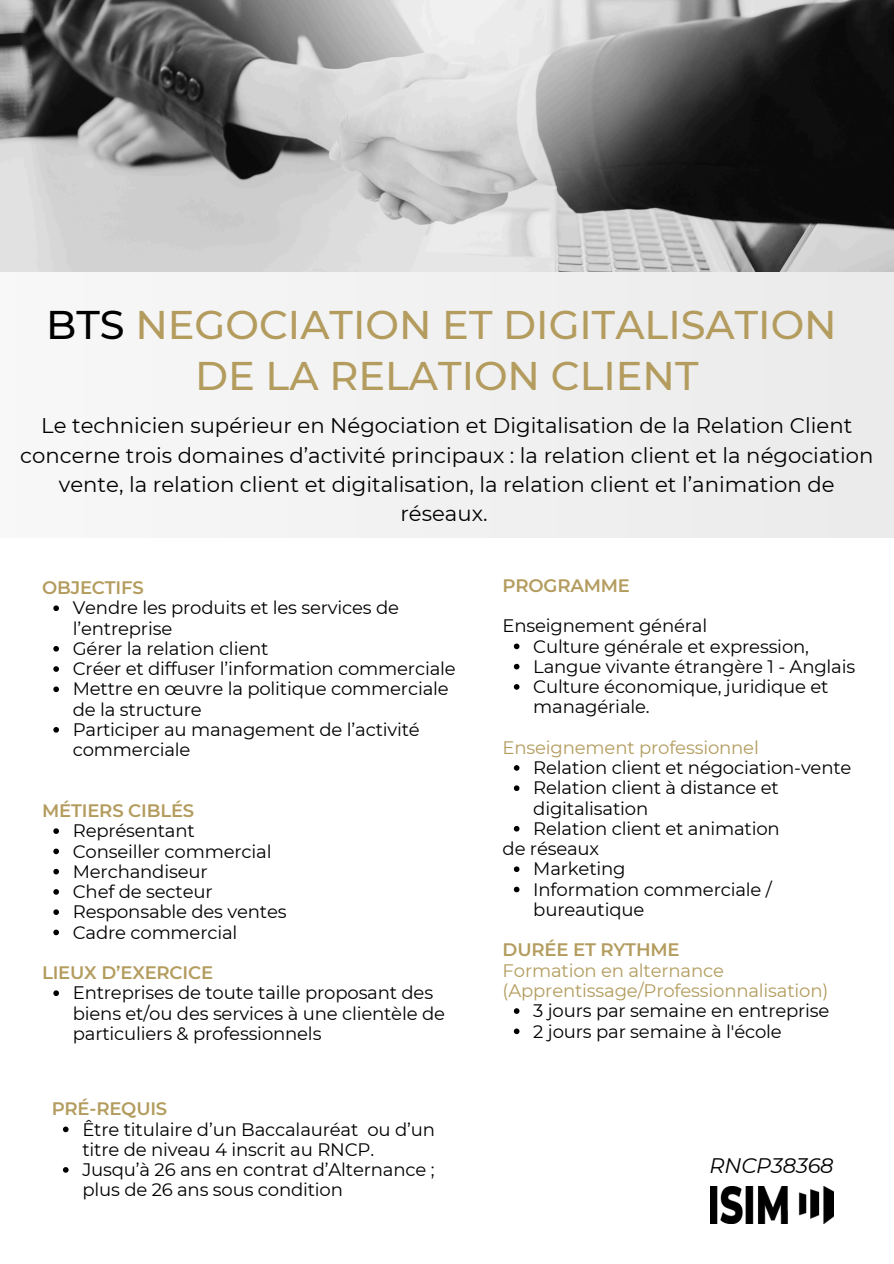
<style>
.page{position:relative;width:894px;height:1264px;background:#fff}
.page>*{position:absolute;margin:0;border:0;box-sizing:border-box;transform-origin:0 0}
.t1{font:500 39.9px/51.8px "Montserrat";color:#b39c5e;text-align:center}
.t2{font:21.15px/29.2px "Montserrat";color:#000;text-align:center}
.t3{font:italic 21px "Montserrat";letter-spacing:-.01em;color:#000}
.t4{font:18px/20.2px "Montserrat";letter-spacing:-.01em;color:#000}
.t5{font:18px "Montserrat";letter-spacing:-.01em;color:#b39c5e}
.t6{font:600 18px "Montserrat";letter-spacing:-.01em;color:#b39c5e}
.s1{color:#000}
</style>
<div class="page">
<img style="left:0;top:0;width:893px;height:272px">
<div style="left:0;top:272px;width:893px;height:265px;background:#f1f1f1"></div>
<svg style="left:53px;top:605px;width:6px;height:6px"></svg>
<svg style="left:53px;top:646px;width:6px;height:5px"></svg>
<svg style="left:53px;top:666px;width:6px;height:6px"></svg>
<svg style="left:53px;top:686px;width:6px;height:6px"></svg>
<svg style="left:53px;top:727px;width:6px;height:5px"></svg>
<svg style="left:53px;top:828px;width:6px;height:6px"></svg>
<svg style="left:53px;top:848px;width:6px;height:6px"></svg>
<svg style="left:53px;top:868px;width:6px;height:6px"></svg>
<svg style="left:53px;top:889px;width:6px;height:5px"></svg>
<svg style="left:53px;top:909px;width:6px;height:6px"></svg>
<svg style="left:53px;top:929px;width:6px;height:6px"></svg>
<svg style="left:53px;top:990px;width:6px;height:6px"></svg>
<svg style="left:513px;top:643px;width:6px;height:6px"></svg>
<svg style="left:513px;top:664px;width:6px;height:5px"></svg>
<svg style="left:513px;top:684px;width:6px;height:5px"></svg>
<svg style="left:513px;top:765px;width:6px;height:5px"></svg>
<svg style="left:513px;top:785px;width:6px;height:6px"></svg>
<svg style="left:513px;top:826px;width:6px;height:5px"></svg>
<svg style="left:513px;top:866px;width:6px;height:6px"></svg>
<svg style="left:513px;top:886px;width:6px;height:6px"></svg>
<svg style="left:513px;top:1008px;width:6px;height:5px"></svg>
<svg style="left:513px;top:1028px;width:6px;height:6px"></svg>
<svg style="left:63px;top:1126px;width:6px;height:6px"></svg>
<svg style="left:63px;top:1167px;width:6px;height:5px"></svg>
<img style="left:710px;top:1186px;width:122px;height:37px">
<h1 class="t1" style="left:46px;top:298px;width:791px"><span class="s1">BTS</span> NEGOCIATION ET DIGITALISATION<br>DE LA RELATION CLIENT</h1>
<p class="t2" style="left:20px;top:411px;width:854px">Le technicien supérieur en Négociation et Digitalisation de la Relation Client concerne trois domaines d’activité principaux : la relation client et la négociation vente, la relation client et digitalisation, la relation client et l’animation de réseaux.</p>
<h3 class="t6" style="left:42px;top:576px;width:103px">OBJECTIFS</h3>
<h4 class="t4" style="left:73px;top:598px;width:328px">Vendre les produits et les services de l’entreprise</h4>
<p class="t4" style="left:73px;top:638px;width:197px">Gérer la relation client</p>
<p class="t4" style="left:73px;top:658px;width:384px">Créer et diffuser l’information commerciale</p>
<p class="t4" style="left:73px;top:679px;width:377px">Mettre en œuvre la politique commerciale de la structure</p>
<p class="t4" style="left:73px;top:719px;width:348px">Participer au management de l’activité commerciale</p>
<p class="t6" style="left:42px;top:799px;width:154px">MÉTIERS CIBLÉS</p>
<p class="t4" style="left:73px;top:820px;width:123px">Représentant</p>
<p class="t4" style="left:73px;top:841px;width:200px">Conseiller commercial</p>
<p class="t4" style="left:73px;top:861px;width:136px">Merchandiseur</p>
<p class="t4" style="left:73px;top:881px;width:141px">Chef de secteur</p>
<p class="t4" style="left:73px;top:901px;width:215px">Responsable des ventes</p>
<p class="t4" style="left:73px;top:922px;width:166px">Cadre commercial</p>
<p class="t6" style="left:42px;top:961px;width:173px">LIEUX D’EXERCICE</p>
<p class="t4" style="left:73px;top:982px;width:373px">Entreprises de toute taille proposant des biens et/ou des services à une clientèle de particuliers &amp; professionnels</p>
<p class="t6" style="left:502px;top:574px;width:129px">PROGRAMME</p>
<p class="t4" style="left:502px;top:615px;width:206px">Enseignement général</p>
<p class="t4" style="left:533px;top:636px;width:277px">Culture générale et expression,</p>
<h4 class="t4" style="left:533px;top:656px;width:323px">Langue vivante étrangère 1 - Anglais</h4>
<p class="t4" style="left:533px;top:676px;width:297px">Culture économique, juridique et managériale.</p>
<p class="t5" style="left:502px;top:736px;width:258px">Enseignement professionnel</p>
<p class="t4" style="left:533px;top:757px;width:319px">Relation client et négociation-vente</p>
<p class="t4" style="left:533px;top:777px;width:247px">Relation client à distance et digitalisation</p>
<p class="t4" style="left:533px;top:818px;width:248px">Relation client et animation</p>
<h4 class="t4" style="left:502px;top:838px;width:98px">de réseaux</h4>
<p class="t4" style="left:533px;top:858px;width:94px">Marketing</p>
<p class="t4" style="left:533px;top:879px;width:240px">Information commerciale / bureautique</p>
<p class="t6" style="left:502px;top:939px;width:178px">DURÉE ET RYTHME</p>
<p class="t5" style="left:502px;top:959px;width:223px">Formation en alternance</p>
<p class="t5" style="left:502px;top:979px;width:327px">(Apprentissage/Professionnalisation)</p>
<p class="t4" style="left:533px;top:1000px;width:297px">3 jours par semaine en entreprise</p>
<h4 class="t4" style="left:533px;top:1020px;width:250px">2 jours par semaine à l'école</h4>
<h4 class="t6" style="left:52px;top:1097px;width:117px">PRÉ-REQUIS</h4>
<p class="t4" style="left:82px;top:1118px;width:354px">Être titulaire d’un Baccalauréat ou d’un titre de niveau 4 inscrit au RNCP.</p>
<p class="t4" style="left:82px;top:1159px;width:353px">Jusqu’à 26 ans en contrat d’Alternance ; plus de 26 ans sous condition</p>
<p class="t3" style="left:709px;top:1152px;width:125px">RNCP38368</p>
</div>
